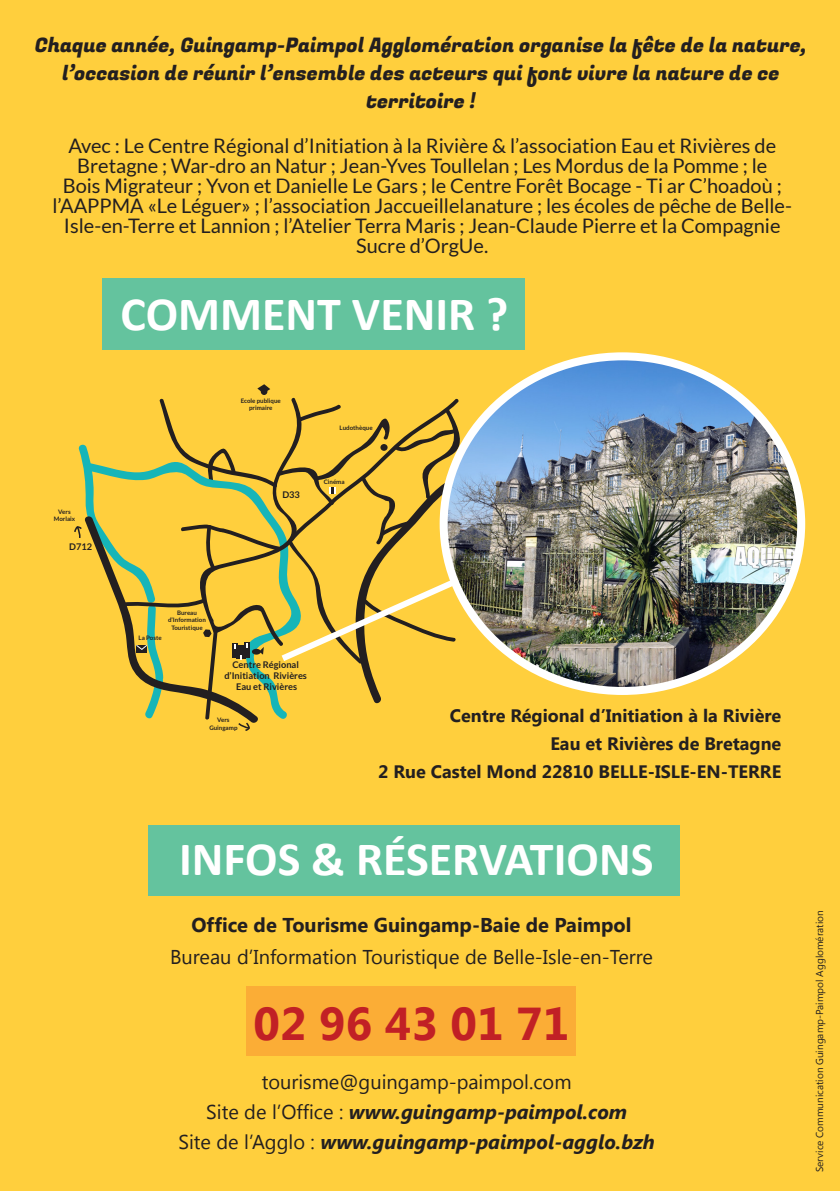
<style>
.page{position:relative;width:840px;height:1191px;background:#fff}
.page>*{position:absolute;margin:0;border:0;box-sizing:border-box;transform-origin:0 0}
.t1{font:700 48px "Calibri";color:#fff}
.t2{font:700 46px "Segoe UI";color:#c12025}
.t3{font:20px/20px "Lato";color:#231f20;text-align:center}
.t4{font:20px/28px "Fugaz One";color:#231f20;text-align:center}
.t5{font:italic 700 20px "Segoe UI";color:#231f20}
.t6{font:20px "Segoe UI";color:#231f20}
.t7{font:700 20px "Segoe UI";color:#231f20}
.t8{font:700 18px/28px "Segoe UI";color:#231f20;text-align:right}
.t9{font:10px "Segoe UI";color:#231f20}
.t10{font:700 9.2px/11px "Lato";color:#231f20;text-align:center}
.t11{font:700 6.2px/7.4px "Lato";color:#231f20;text-align:center}
.s1{font-weight:400;font-style:normal}
</style>
<div class="page">
<div style="left:0;top:0;width:839px;height:1191px;background:#ffcf3d"></div>
<div style="left:148px;top:825px;width:531px;height:71px;background:#64c39e"></div>
<div style="left:102px;top:278px;width:422px;height:72px;background:#64c39e"></div>
<div style="left:246px;top:986px;width:328px;height:69px;background:#fbad36"></div>
<svg style="left:74px;top:384px;width:369px;height:347px"></svg>
<img style="left:443px;top:356px;width:357px;height:335px">
<div style="left:439px;top:352px;width:365px;height:343px;border:8px solid #fff;border-radius:50%"></div>
<p class="t4" style="left:35px;top:32px;width:773px">Chaque année, Guingamp-Paimpol Agglomération organise la fête de la nature, l’occasion de réunir l’ensemble des acteurs qui font vivre la nature de ce territoire !</p>
<p class="t3" style="left:52px;top:136px;width:740px">Avec : Le Centre Régional d’Initiation à la Rivière &amp; l’association Eau et Rivières de Bretagne ; War-dro an Natur ; Jean-Yves Toullelan ; Les Mordus de la Pomme ; le<br>Bois Migrateur ; Yvon et Danielle Le Gars ; le Centre Forêt Bocage - Ti ar C’hoadoù ; l’AAPPMA «Le Léguer» ; l’association Jaccueillelanature ; les écoles de pêche de Belle-Isle-en-Terre et Lannion ; l’Atelier Terra Maris ; Jean-Claude Pierre et la Compagnie Sucre d’OrgUe.</p>
<p class="t1" style="left:120px;top:284px;width:389px">COMMENT VENIR ?</p>
<p class="t11" style="left:54px;top:508px;width:23px">Vers<br>Morlaix</p>
<p class="t10" style="left:69px;top:541px;width:24px">D712</p>
<p class="t11" style="left:240px;top:396px;width:42px">Ecole publique primaire</p>
<p class="t10" style="left:282px;top:489px;width:19px">D33</p>
<p class="t11" style="left:339px;top:423px;width:35px">Ludothèque</p>
<p class="t11" style="left:323px;top:478px;width:22px">Cinéma</p>
<p class="t11" style="left:168px;top:609px;width:39px">Bureau d’Information<br>Touristique</p>
<p class="t11" style="left:138px;top:634px;width:25px">La Poste</p>
<p class="t10" style="left:224px;top:659px;width:84px">Centre Régional d’Initiation Rivières<br>Eau et Rivières</p>
<p class="t11" style="left:209px;top:716px;width:30px">Vers<br>Guingamp</p>
<p class="t8" style="left:449px;top:700px;width:333px">Centre Régional d’Initiation à la Rivière</p>
<p class="t8" style="left:378px;top:728px;width:404px">Eau et Rivières de Bretagne<br>2 Rue Castel Mond 22810 BELLE-ISLE-EN-TERRE</p>
<p class="t1" style="left:179px;top:828px;width:475px">INFOS &amp; RÉSERVATIONS</p>
<p class="t7" style="left:191px;top:911px;width:441px">Office de Tourisme Guingamp-Baie de Paimpol</p>
<p class="t6" style="left:170px;top:943px;width:484px">Bureau d’Information Touristique de Belle-Isle-en-Terre</p>
<p class="t2" style="left:253px;top:991px;width:317px">02 96 43 01 71</p>
<p class="t6" style="left:261px;top:1067px;width:311px">tourisme@guingamp-paimpol.com</p>
<p class="t5" style="left:206px;top:1097px;width:422px"><span class="s1">Site de l’Office :</span> www.guingamp-paimpol.com</p>
<p class="t5" style="left:178px;top:1127px;width:477px"><span class="s1">Site de l’Agglo :</span> www.guingamp-paimpol-agglo.bzh</p>
<p class="t9" style="left:812px;top:1172px;width:263px;rotate:-90deg">Service Communication Guingamp-Paimpol Agglomération</p>
</div>
